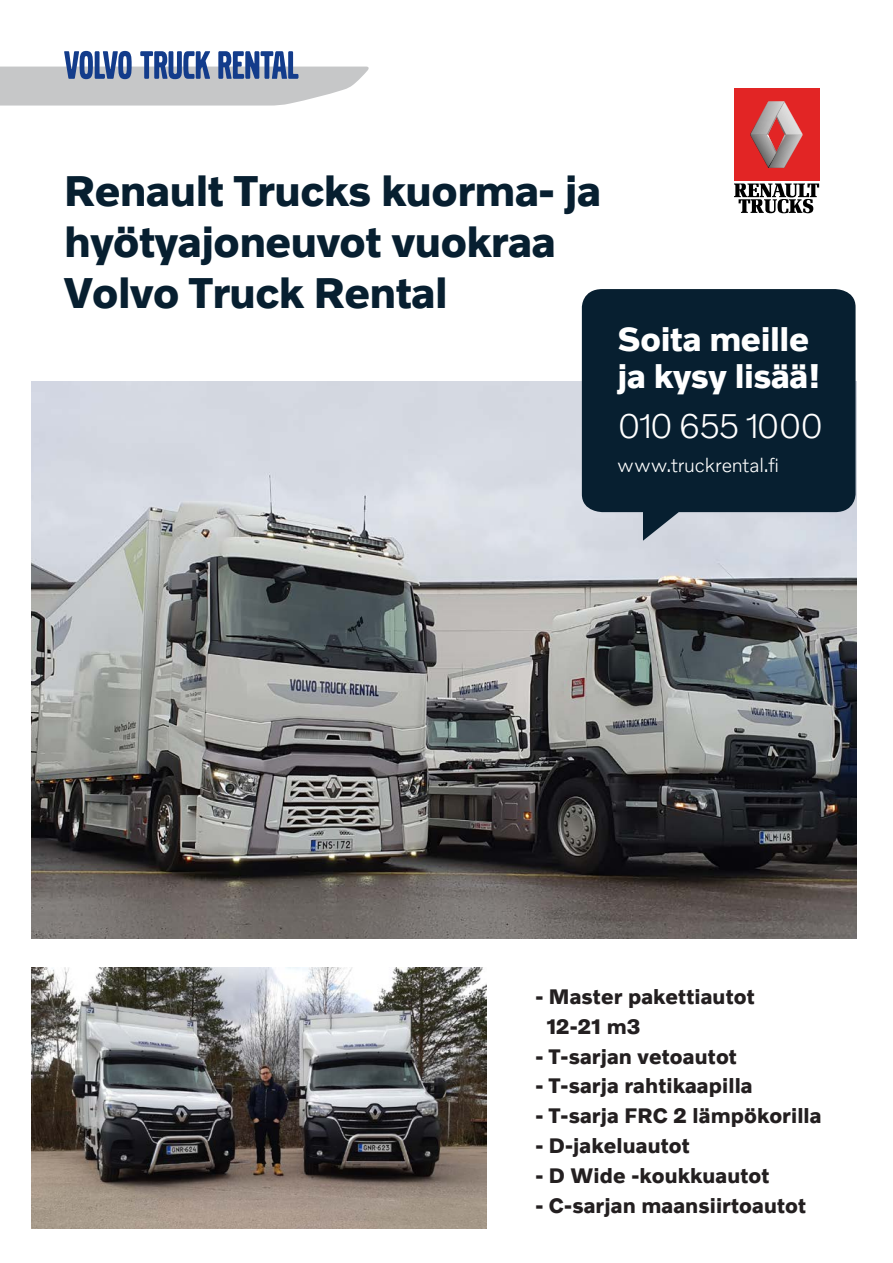
<style>
.page{position:relative;width:893px;height:1263px;background:#fff}
.page>*{position:absolute;margin:0;border:0;box-sizing:border-box;transform-origin:0 0}
.t1{font:700 43.5px/51px "Volvo Novum";letter-spacing:-.01em;color:#071f30}
.t2{font:300 34.65px "Volvo Novum";letter-spacing:-.05em;color:#fff}
.t3{font:700 34.05px/36.9px "Volvo Novum";letter-spacing:-.01em;color:#fff}
.t4{font:700 21.3px/29.7px "Volvo Novum";letter-spacing:.005em;color:#231f20}
.t5{font:300 19.8px "Volvo Novum";letter-spacing:-.005em;color:#fff}
</style>
<div class="page">
<img style="left:32px;top:382px;width:825px;height:556px">
<div style="left:734px;top:89px;width:85px;height:92px;background:#e22525"></div>
<svg style="left:734px;top:183px;width:85px;height:30px"></svg>
<svg style="left:750px;top:101px;width:53px;height:67px"></svg>
<img style="left:32px;top:968px;width:454px;height:260px">
<svg style="left:582px;top:289px;width:273px;height:252px;fill:#071f30"></svg>
<svg style="left:0;top:51px;width:369px;height:55px"></svg>
<h1 class="t1" style="left:64px;top:164px;width:539px">Renault Trucks kuorma- ja hyötyajoneuvot vuokraa<br>Volvo Truck Rental</h1>
<h3 class="t3" style="left:618px;top:319px;width:205px">Soita meille ja kysy lisää!</h3>
<h2 class="t2" style="left:618px;top:404px;width:207px">010 655 1000</h2>
<p class="t5" style="left:618px;top:453px;width:163px">www.truckrental.fi</p>
<p class="t4" style="left:546px;top:981px;width:210px;text-indent:-11px">- Master pakettiautot<br>12-21 m3</p>
<p class="t4" style="left:535px;top:1040px;width:203px">- T-sarjan vetoautot</p>
<p class="t4" style="left:535px;top:1070px;width:219px">- T-sarja rahtikaapilla</p>
<p class="t4" style="left:535px;top:1100px;width:288px">- T-sarja FRC 2 lämpökorilla</p>
<p class="t4" style="left:535px;top:1130px;width:156px">- D-jakeluautot</p>
<p class="t4" style="left:535px;top:1159px;width:236px">- D Wide -koukkuautot</p>
<p class="t4" style="left:535px;top:1189px;width:272px">- C-sarjan maansiirtoautot</p>
</div>
